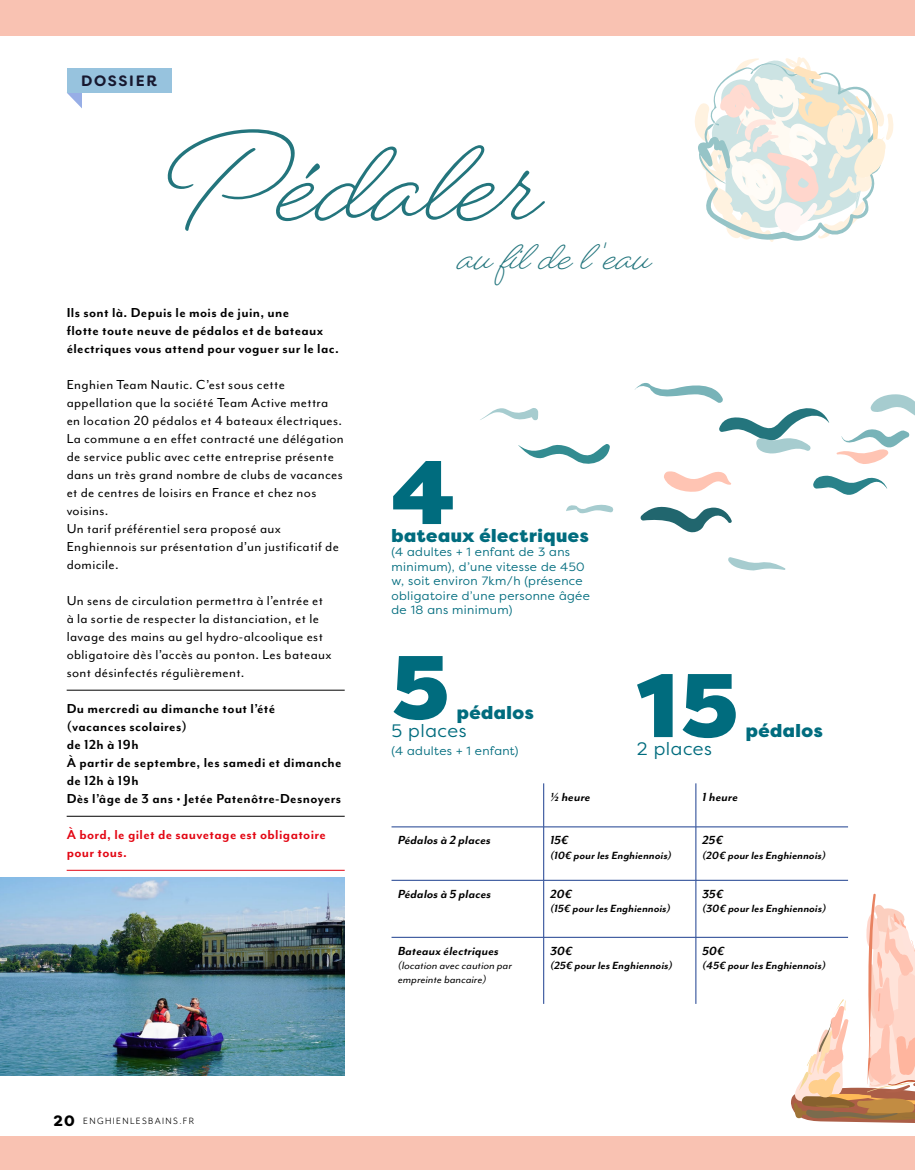
<style>
.page{position:relative;width:915px;height:1170px;background:#fff}
.page>*{position:absolute;margin:0;border:0;box-sizing:border-box;transform-origin:0 0}
.t1{font:italic 135px "Beloved Script";color:#23757d}
.t2{font:900 90px "Filson Pro";color:#006c7e}
.t3{font:italic 45px "Beloved Script";color:#23757d}
.t4{font:900 18px "Filson Pro";letter-spacing:.03em;color:#006c7e}
.t5{font:18px "Filson Pro";letter-spacing:.03em;color:#006c7e}
.t6{font:15px/18px "Mr Eaves Mod OT";letter-spacing:.025em;color:#000}
.t7{font:700 15px/18px "Mr Eaves Mod OT";letter-spacing:.025em;color:#000}
.t8{font:700 15px/18px "Mr Eaves Mod OT";letter-spacing:.025em;color:#e30613}
.t9{font:700 15px "Filson Soft";letter-spacing:.11em;color:#17182f}
.t10{font:italic 700 13.5px "Mr Eaves Mod OT";color:#000}
.t11{font:italic 700 12px "Mr Eaves Mod OT";color:#000}
.t12{font:12px/14.4px "Filson Pro";letter-spacing:.03em;color:#006c7e}
.t13{font:italic 12px/14.4px "Mr Eaves Mod OT";color:#000}
.t14{font:10.5px "Mr Eaves Mod OT";letter-spacing:.13em;color:#000}
.s1{font-family:"Filson Soft";font-weight:900;font-size:15px}
</style>
<div class="page">
<svg style="left:67px;top:93px;width:15px;height:15px"></svg>
<div style="left:67px;top:68px;width:104px;height:24px;background:#97c3de"></div>
<hr style="left:67px;top:690px;width:277px;height:1px;background:#000">
<hr style="left:67px;top:816px;width:277px;height:1px;background:#000">
<hr style="left:67px;top:870px;width:277px;height:1px;background:#e30613">
<hr style="left:543px;top:783px;width:1px;height:43px;background:#1c3f8f">
<hr style="left:695px;top:783px;width:1px;height:43px;background:#1c3f8f">
<hr style="left:391px;top:826px;width:152px;height:1px;background:#1c3f8f">
<hr style="left:543px;top:826px;width:152px;height:1px;background:#1c3f8f">
<hr style="left:543px;top:827px;width:1px;height:53px;background:#1c3f8f">
<hr style="left:695px;top:826px;width:152px;height:1px;background:#1c3f8f">
<hr style="left:695px;top:827px;width:1px;height:53px;background:#1c3f8f">
<hr style="left:391px;top:880px;width:152px;height:1px;background:#1c3f8f">
<hr style="left:543px;top:880px;width:152px;height:1px;background:#1c3f8f">
<hr style="left:543px;top:880px;width:1px;height:57px;background:#1c3f8f">
<hr style="left:695px;top:880px;width:152px;height:1px;background:#1c3f8f">
<hr style="left:695px;top:880px;width:1px;height:57px;background:#1c3f8f">
<hr style="left:391px;top:936px;width:152px;height:1px;background:#1c3f8f">
<hr style="left:543px;top:936px;width:152px;height:1px;background:#1c3f8f">
<hr style="left:543px;top:937px;width:1px;height:66px;background:#1c3f8f">
<hr style="left:695px;top:936px;width:152px;height:1px;background:#1c3f8f">
<hr style="left:695px;top:937px;width:1px;height:66px;background:#1c3f8f">
<div style="left:0;top:1136px;width:914px;height:33px;background:#f9c2b2"></div>
<div style="left:0;top:0;width:914px;height:35px;background:#f9c2b2"></div>
<svg style="left:813px;top:475px;width:73px;height:20px"></svg>
<svg style="left:870px;top:394px;width:44px;height:21px"></svg>
<svg style="left:640px;top:506px;width:92px;height:26px"></svg>
<svg style="left:518px;top:444px;width:92px;height:20px"></svg>
<svg style="left:664px;top:471px;width:67px;height:21px"></svg>
<svg style="left:836px;top:429px;width:73px;height:35px"></svg>
<svg style="left:634px;top:383px;width:194px;height:70px"></svg>
<svg style="left:480px;top:408px;width:58px;height:13px"></svg>
<svg style="left:566px;top:504px;width:48px;height:9px"></svg>
<svg style="left:728px;top:557px;width:57px;height:13px"></svg>
<svg style="left:695px;top:57px;width:199px;height:185px"></svg>
<svg style="left:789px;top:893px;width:125px;height:230px"></svg>
<img style="left:0;top:877px;width:344px;height:198px">
<p class="t9" style="left:81px;top:71px;width:77px">DOSSIER</p>
<h1 class="t1" style="left:160px;top:91px;width:434px">Pédaler</h1>
<h3 class="t3" style="left:458px;top:226px;width:212px">aufil del 'eau</h3>
<p class="t7" style="left:67px;top:303px;width:273px">Ils sont là. Depuis le mois de juin, une<br>flotte toute neuve de pédalos et de bateaux électriques vous attend pour voguer sur le lac.</p>
<p class="t6" style="left:67px;top:376px;width:278px">Enghien Team Nautic. C’est sous cette appellation que la société Team Active mettra en location 20 pédalos et 4 bateaux électriques.<br>La commune a en effet contracté une délégation de service public avec cette entreprise présente dans un très grand nombre de clubs de vacances et de centres de loisirs en France et chez nos voisins.<br>Un tarif préférentiel sera proposé aux Enghiennois sur présentation d’un justificatif de domicile.</p>
<p class="t6" style="left:67px;top:592px;width:266px">Un sens de circulation permettra à l’entrée et à la sortie de respecter la distanciation, et le lavage des mains au gel hydro-alcoolique est obligatoire dès l’accès au ponton. Les bateaux sont désinfectés régulièrement.</p>
<p class="t7" style="left:67px;top:699px;width:276px">Du mercredi au dimanche tout l’été<br>(vacances scolaires)<br>de 12h à 19h<br>À partir de septembre, les samedi et dimanche de 12h à 19h<br>Dès l’âge de 3 ans • Jetée Patenôtre-Desnoyers</p>
<p class="t8" style="left:67px;top:825px;width:261px">À bord, le gilet de sauvetage est obligatoire pour tous.</p>
<h2 class="t2" style="left:391px;top:436px;width:64px">4</h2>
<p class="t4" style="left:391px;top:524px;width:199px">bateaux électriques</p>
<p class="t12" style="left:391px;top:544px;width:200px">(4 adultes + 1 enfant de 3 ans minimum), d’une vitesse de 450 w, soit environ 7km/h (présence obligatoire d’une personne âgée de 18 ans minimum)</p>
<h2 class="t2" style="left:391px;top:631px;width:59px">5</h2>
<p class="t4" style="left:456px;top:701px;width:79px">pédalos</p>
<p class="t5" style="left:391px;top:719px;width:76px">5 places</p>
<p class="t12" style="left:391px;top:743px;width:128px">(4 adultes + 1 enfant)</p>
<h2 class="t2" style="left:636px;top:649px;width:103px">15</h2>
<p class="t5" style="left:636px;top:737px;width:76px">2 places</p>
<p class="t4" style="left:745px;top:719px;width:79px">pédalos</p>
<p class="t10" style="left:549px;top:789px;width:44px">½ heure</p>
<p class="t10" style="left:701px;top:789px;width:40px">1heure</p>
<p class="t10" style="left:397px;top:832px;width:97px">Pédalosà 2 places</p>
<p class="t10" style="left:549px;top:832px;width:22px">15€</p>
<p class="t11" style="left:549px;top:848px;width:125px">(10€ pourlesEnghiennois)</p>
<p class="t10" style="left:701px;top:832px;width:25px">25€</p>
<p class="t11" style="left:701px;top:848px;width:127px">(20€ pourlesEnghiennois)</p>
<p class="t10" style="left:397px;top:885px;width:97px">Pédalosà 5 places</p>
<p class="t10" style="left:549px;top:885px;width:26px">20€</p>
<p class="t11" style="left:549px;top:901px;width:124px">(15€ pourlesEnghiennois)</p>
<p class="t10" style="left:701px;top:885px;width:25px">35€</p>
<p class="t11" style="left:701px;top:901px;width:128px">(30€ pourlesEnghiennois)</p>
<p class="t10" style="left:397px;top:942px;width:105px">Bateaux électriques</p>
<p class="t13" style="left:397px;top:958px;width:118px">(location avec caution par empreinte bancaire)</p>
<p class="t10" style="left:549px;top:942px;width:26px">30€</p>
<p class="t11" style="left:549px;top:958px;width:126px">(25€ pourlesEnghiennois)</p>
<p class="t10" style="left:701px;top:942px;width:26px">50€</p>
<p class="t11" style="left:701px;top:958px;width:127px">(45€ pourlesEnghiennois)</p>
<p class="t14" style="left:53px;top:1114px;width:142px"><span class="s1">20</span> ENGHIENLESBAINS.FR</p>
</div>
